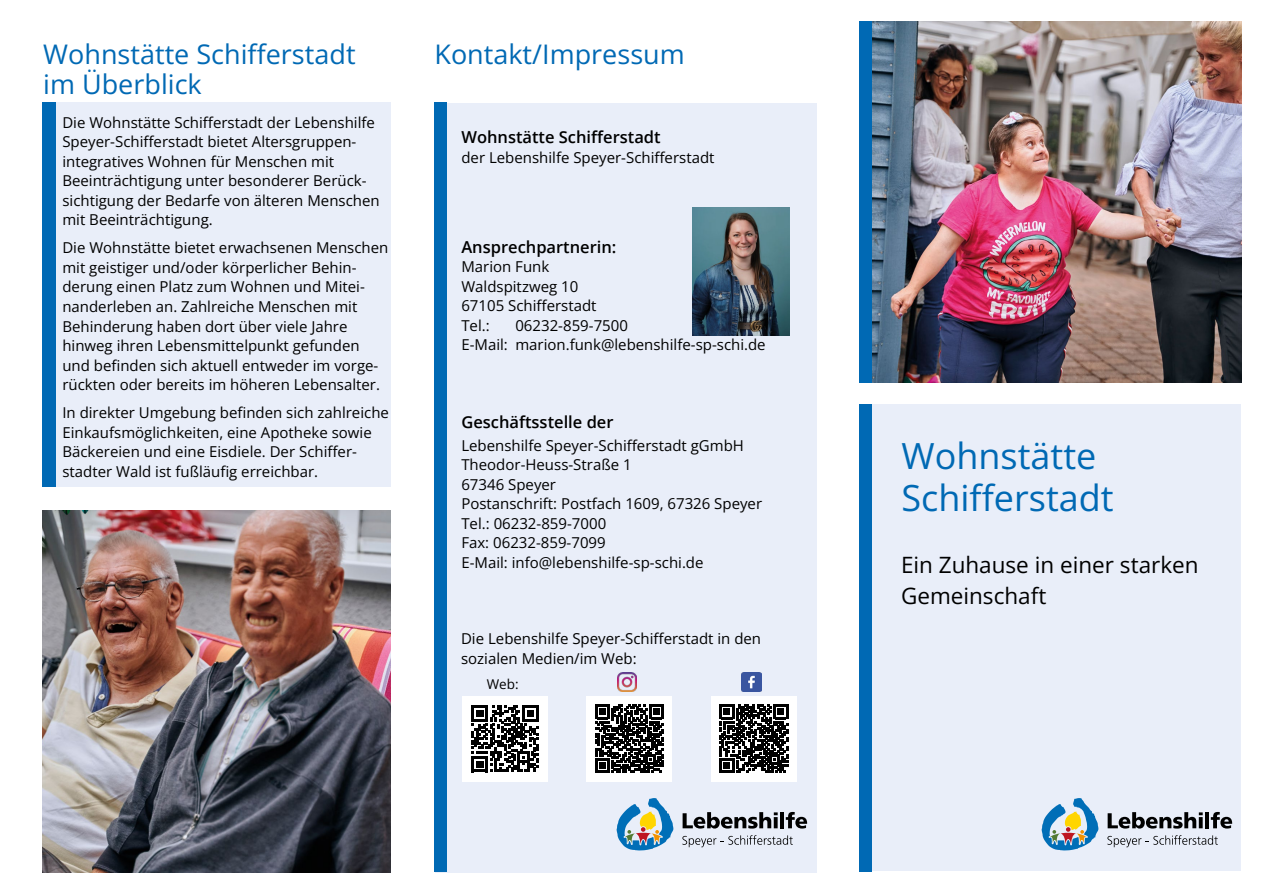
<style>
.page{position:relative;width:1263px;height:893px;background:#fff}
.page>*{position:absolute;margin:0;border:0;box-sizing:border-box;transform-origin:0 0}
.t1{font:36px/42px "Open Sans";color:#0069b4}
.t2{font:27px/30px "Open Sans";color:#0069b4}
.t3{font:22.5px/31.5px "Open Sans";color:#000}
.t4{font:600 16.5px "Open Sans";color:#000}
.t5{font:15px/19.5px "Open Sans";color:#000}
.t6{font:13.5px "Open Sans";color:#000}
</style>
<div class="page">
<div style="left:436px;top:103px;width:381px;height:769px;background:#e9eef9"></div>
<div style="left:860px;top:405px;width:381px;height:466px;background:#e9eef9"></div>
<div style="left:434px;top:102px;width:12px;height:770px;background:#0069b4"></div>
<img style="left:872px;top:21px;width:370px;height:362px">
<div style="left:859px;top:21px;width:13px;height:362px;background:#0069b4"></div>
<div style="left:859px;top:404px;width:13px;height:468px;background:#0069b4"></div>
<div style="left:44px;top:102px;width:347px;height:385px;background:#e9eef9"></div>
<div style="left:43px;top:102px;width:13px;height:385px;background:#0069b4"></div>
<img style="left:692px;top:207px;width:98px;height:129px">
<img style="left:43px;top:511px;width:347px;height:361px">
<svg style="left:1108px;top:812px;width:95px;height:17px"></svg>
<hr style="left:1205px;top:812px;width:4px;height:16px;background:#000">
<svg style="left:1211px;top:812px;width:21px;height:16px"></svg>
<svg style="left:1107px;top:835px;width:111px;height:12px"></svg>
<svg style="left:1042px;top:798px;width:56px;height:52px"></svg>
<svg style="left:683px;top:812px;width:95px;height:17px"></svg>
<hr style="left:780px;top:812px;width:4px;height:16px;background:#000">
<svg style="left:786px;top:812px;width:21px;height:16px"></svg>
<svg style="left:682px;top:835px;width:111px;height:12px"></svg>
<svg style="left:617px;top:798px;width:56px;height:52px"></svg>
<div style="left:463px;top:696px;width:85px;height:85px;background:#fff"></div>
<svg style="left:472px;top:705px;width:66px;height:67px"></svg>
<img style="left:742px;top:672px;width:19px;height:20px">
<img style="left:617px;top:672px;width:20px;height:20px">
<div style="left:587px;top:696px;width:85px;height:85px;background:#fff"></div>
<svg style="left:595px;top:704px;width:69px;height:69px"></svg>
<div style="left:711px;top:696px;width:85px;height:85px;background:#fff"></div>
<svg style="left:720px;top:704px;width:68px;height:69px"></svg>
<h2 class="t2" style="left:43px;top:38px;width:314px">Wohnstätte Schifferstadt im Überblick</h2>
<p class="t5" style="left:62px;top:112px;width:319px">Die Wohnstätte Schifferstadt der Lebenshilfe Speyer-Schifferstadt bietet Altersgruppen&shy;integratives Wohnen für Menschen mit Beeinträchtigung unter besonderer Berück&shy;sichtigung der Bedarfe von älteren Menschen mit Beeinträchtigung.</p>
<p class="t5" style="left:62px;top:238px;width:327px">Die Wohnstätte bietet erwachsenen Menschen mit geistiger und/oder körperlicher Behin&shy;derung einen Platz zum Wohnen und Mitei&shy;nanderleben an. Zahlreiche Menschen mit Behinderung haben dort über viele Jahre hinweg ihren Lebensmittelpunkt gefunden und befinden sich aktuell entweder im vorge&shy;rückten oder bereits im höheren Lebensalter.</p>
<p class="t5" style="left:62px;top:402px;width:328px">In direkter Umgebung befinden sich zahlreiche Einkaufsmöglichkeiten, eine Apotheke sowie Bäckereien und eine Eisdiele. Der Schiffer&shy;stadter Wald ist fußläufig erreichbar.</p>
<h2 class="t2" style="left:434px;top:38px;width:252px">Kontakt/Impressum</h2>
<p class="t4" style="left:461px;top:126px;width:201px">Wohnstätte Schifferstadt</p>
<p class="t5" style="left:461px;top:147px;width:255px">der Lebenshilfe Speyer-Schifferstadt</p>
<p class="t4" style="left:461px;top:236px;width:157px">Ansprechpartnerin:</p>
<p class="t5" style="left:461px;top:257px;width:137px">Marion Funk<br>Waldspitzweg 10<br>67105 Schifferstadt<br>Tel.:</p>
<p class="t5" style="left:461px;top:315px;width:306px;text-indent:54px">06232-859-7500<br>E-Mail: marion.funk@lebenshilfe-sp-schi.de</p>
<p class="t4" style="left:461px;top:411px;width:154px">Geschäftsstelle der</p>
<p class="t5" style="left:461px;top:435px;width:302px">Lebenshilfe Speyer-Schifferstadt gGmbH<br>Theodor-Heuss-Straße 1<br>67346 Speyer<br>Postanschrift: Postfach 1609, 67326 Speyer<br>Tel.: 06232-859-7000<br>Fax: 06232-859-7099<br>E-Mail: info@lebenshilfe-sp-schi.de</p>
<p class="t5" style="left:461px;top:629px;width:302px">Die Lebenshilfe Speyer-Schifferstadt in den sozialen Medien/im Web:</p>
<p class="t6" style="left:487px;top:675px;width:33px">Web:</p>
<h1 class="t1" style="left:901px;top:434px;width:214px">Wohnstätte<br>Schifferstadt</h1>
<h3 class="t3" style="left:901px;top:548px;width:299px">Ein Zuhause in einer starken<br>Gemeinschaft</h3>
</div>
